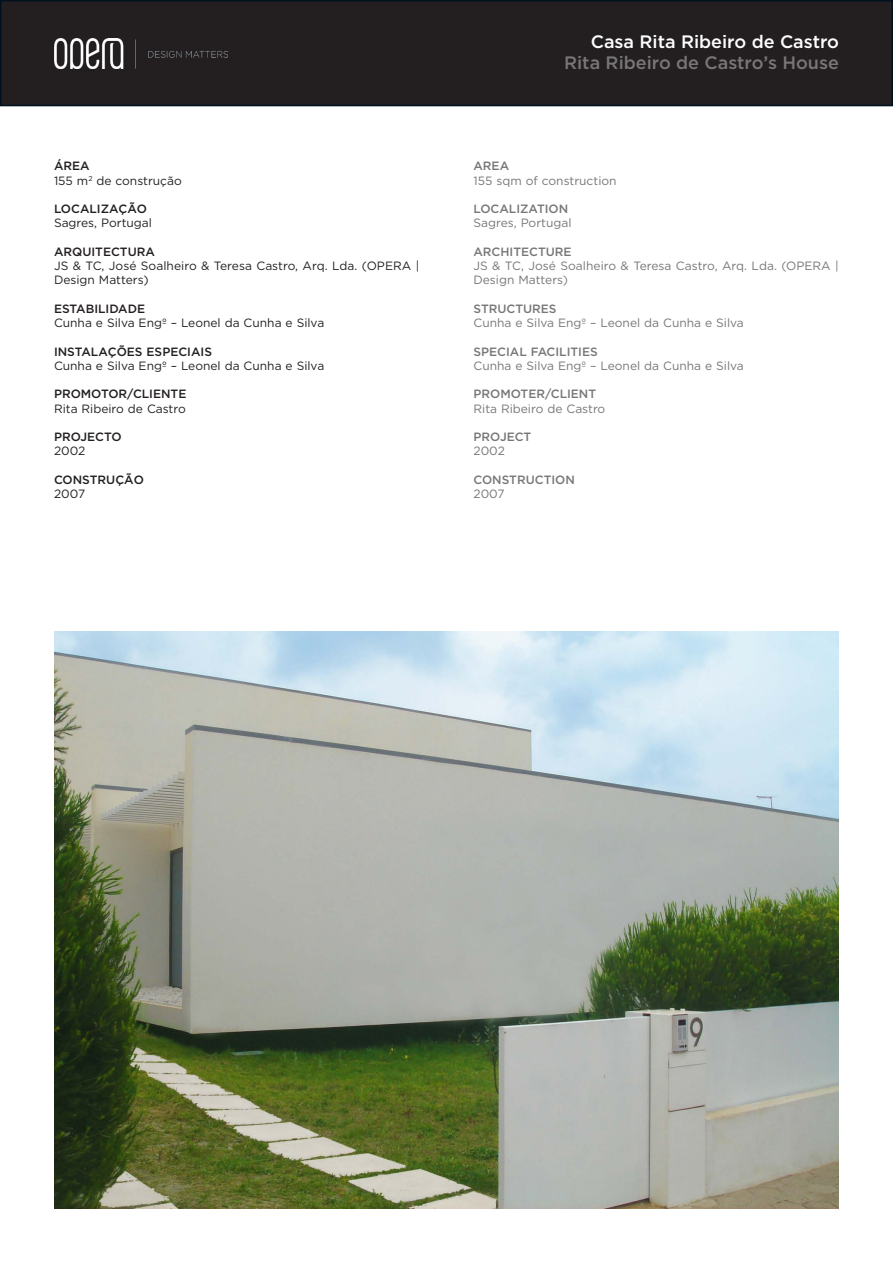
<style>
.page{position:relative;width:893px;height:1263px;background:#fff}
.page>*{position:absolute;margin:0;border:0;box-sizing:border-box;transform-origin:0 0}
.t1{font:500 18px "Gotham HTF";color:#787677}
.t2{font:500 18px "Gotham HTF";color:#fff}
.txt8_med{font:12px/14.2px "Gotham HTF";color:#787677}
.txt8_med-2{font:12px/14.2px "Gotham HTF";color:#231f20}
.txt8_med-3{font:500 12px "Gotham HTF";color:#231f20}
.txt8_med-4{font:500 12px "Gotham HTF";color:#787677}
</style>
<div class="page">
<div style="left:1px;top:1px;width:891px;height:105px;background:#231f20"></div>
<div style="left:0;top:0;width:893px;height:106px;border:2px solid #001120"></div>
<img style="left:54px;top:38px;width:174px;height:30px">
<img style="left:54px;top:631px;width:785px;height:578px">
<p class="txt8_med-3" style="left:54px;top:159px;width:37px">ÁREA</p>
<p class="txt8_med-2" style="left:54px;top:173px;width:129px">155 m<sup>2</sup> de construção</p>
<p class="txt8_med-3" style="left:54px;top:202px;width:95px">LOCALIZAÇÃO</p>
<p class="txt8_med-2" style="left:54px;top:216px;width:100px">Sagres, Portugal</p>
<p class="txt8_med-3" style="left:54px;top:245px;width:102px">ARQUITECTURA</p>
<p class="txt8_med-2" style="left:54px;top:259px;width:367px">JS &amp; TC, José Soalheiro &amp; Teresa Castro, Arq. Lda. (OPERA |<br>Design Matters)</p>
<p class="txt8_med-3" style="left:54px;top:302px;width:93px">ESTABILIDADE</p>
<p class="txt8_med-2" style="left:54px;top:316px;width:272px">Cunha e Silva Engº – Leonel da Cunha e Silva</p>
<p class="txt8_med-3" style="left:54px;top:345px;width:160px">INSTALAÇÕES ESPECIAIS</p>
<p class="txt8_med-2" style="left:54px;top:358px;width:272px">Cunha e Silva Engº – Leonel da Cunha e Silva</p>
<p class="txt8_med-3" style="left:54px;top:387px;width:134px">PROMOTOR/CLIENTE</p>
<p class="txt8_med-2" style="left:54px;top:401px;width:133px">Rita Ribeiro de Castro</p>
<p class="txt8_med-3" style="left:54px;top:430px;width:69px">PROJECTO</p>
<p class="txt8_med-2" style="left:54px;top:444px;width:33px">2002</p>
<p class="txt8_med-3" style="left:54px;top:473px;width:91px">CONSTRUÇÃO</p>
<p class="txt8_med-2" style="left:54px;top:487px;width:33px">2007</p>
<p class="t2" style="left:591px;top:31px;width:250px">Casa Rita Ribeiro de Castro</p>
<p class="t1" style="left:564px;top:53px;width:276px">Rita Ribeiro de Castro’s House</p>
<p class="txt8_med-4" style="left:473px;top:159px;width:37px">AREA</p>
<p class="txt8_med" style="left:473px;top:173px;width:145px">155 sqm of construction</p>
<p class="txt8_med-4" style="left:473px;top:202px;width:96px">LOCALIZATION</p>
<p class="txt8_med" style="left:473px;top:216px;width:100px">Sagres, Portugal</p>
<p class="txt8_med-4" style="left:473px;top:245px;width:100px">ARCHITECTURE</p>
<p class="txt8_med" style="left:473px;top:259px;width:367px">JS &amp; TC, José Soalheiro &amp; Teresa Castro, Arq. Lda. (OPERA |<br>Design Matters)</p>
<p class="txt8_med-4" style="left:473px;top:302px;width:85px">STRUCTURES</p>
<p class="txt8_med" style="left:473px;top:316px;width:272px">Cunha e Silva Engº – Leonel da Cunha e Silva</p>
<p class="txt8_med-4" style="left:473px;top:345px;width:126px">SPECIAL FACILITIES</p>
<p class="txt8_med" style="left:473px;top:358px;width:272px">Cunha e Silva Engº – Leonel da Cunha e Silva</p>
<p class="txt8_med-4" style="left:473px;top:387px;width:124px">PROMOTER/CLIENT</p>
<p class="txt8_med" style="left:473px;top:401px;width:133px">Rita Ribeiro de Castro</p>
<p class="txt8_med-4" style="left:473px;top:430px;width:59px">PROJECT</p>
<p class="txt8_med" style="left:473px;top:444px;width:33px">2002</p>
<p class="txt8_med-4" style="left:473px;top:473px;width:103px">CONSTRUCTION</p>
<p class="txt8_med" style="left:473px;top:487px;width:33px">2007</p>
</div>
